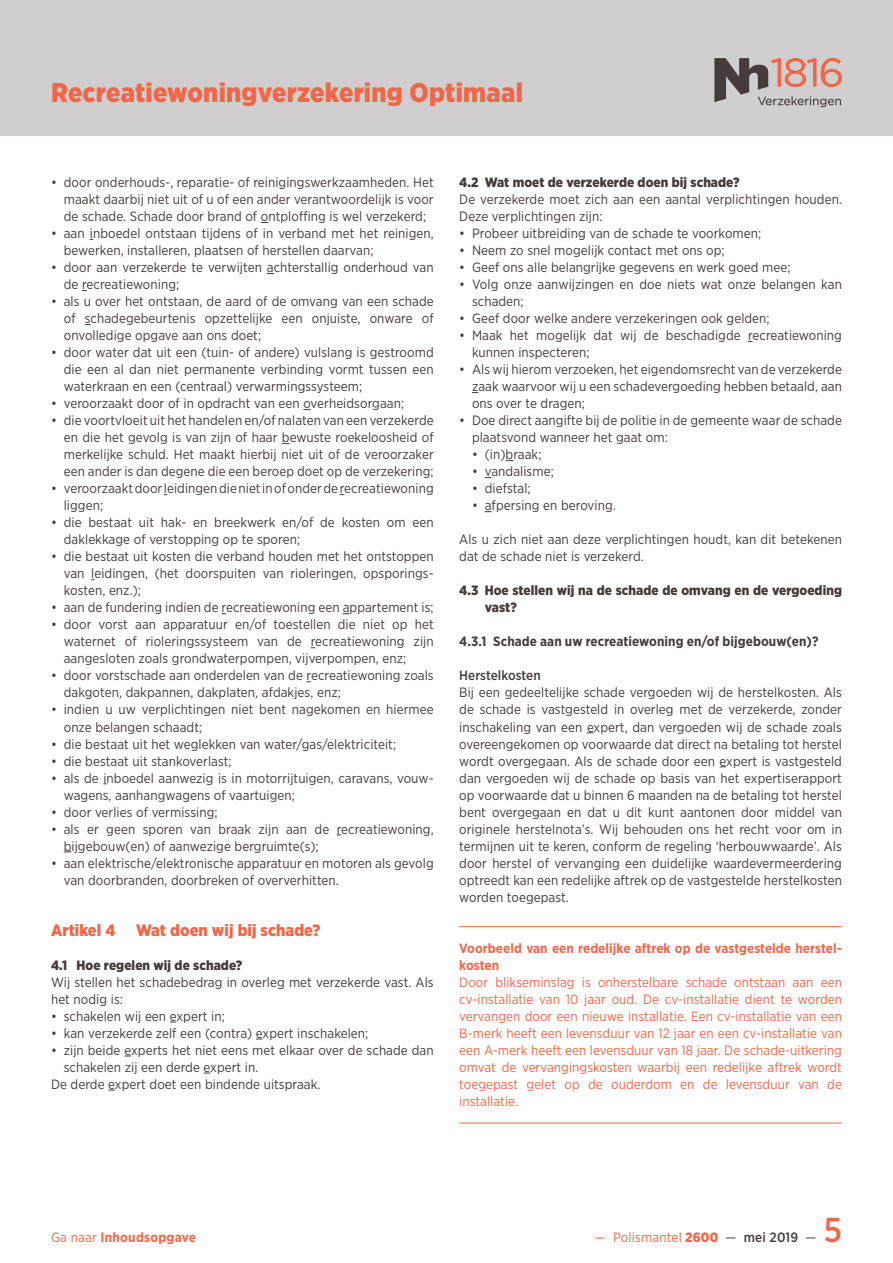
<style>
.page{position:relative;width:893px;height:1263px;background:#fff}
.page>*{position:absolute;margin:0;border:0;box-sizing:border-box;transform-origin:0 0}
.t1{font:500 34.5px "Gotham Narrow";color:#f26648}
.t2{font:900 27px "Gotham Narrow";letter-spacing:.01em;color:#f26648}
.t3{font:900 16.5px "Gotham Narrow";letter-spacing:.005em;color:#f26648}
.t4{font:13.5px/17px "Gotham Narrow";letter-spacing:.005em;color:#443c3a}
.t5{font:13.5px/17px "Gotham Narrow";letter-spacing:.005em;color:#f26648;text-align:justify}
.t6{font:900 13.5px/17px "Gotham Narrow";letter-spacing:.005em;color:#443c3a}
.t7{font:700 13.5px/17px "Gotham Narrow";letter-spacing:.005em;color:#f26648}
.t8{font:700 13.5px "Gotham Narrow";letter-spacing:.005em;color:#443c3a}
.t9{font:500 13.5px "Gotham Narrow";letter-spacing:.005em;color:#443c3a}
.s1{font-weight:400}
.s2{font-weight:900}
.s3{color:#443c3a}
.s4{font-weight:500;color:#443c3a}
</style>
<div class="page">
<hr style="left:459px;top:926px;width:383px;height:1px;background:#f26648">
<hr style="left:459px;top:1123px;width:383px;height:1px;background:#f26648">
<div style="left:0;top:0;width:893px;height:136px;background:#d0cece"></div>
<svg style="left:714px;top:58px;width:128px;height:49px"></svg>
<h2 class="t2" style="left:51px;top:74px;width:473px">Recreatiewoningverzekering Optimaal</h2>
<p class="t4" style="left:64px;top:174px;width:371px;text-align:justify;text-indent:-13px">• door onderhouds-, reparatie- of reinigingswerkzaamheden. Het maakt daarbij niet uit of u of een ander verantwoordelijk is voor de schade. Schade door brand of ontploffing is wel verzekerd;</p>
<p class="t4" style="left:64px;top:225px;width:371px;text-indent:-13px">• aan inboedel ontstaan tijdens of in verband met het reinigen, bewerken, installeren, plaatsen of herstellen daarvan;</p>
<p class="t4" style="left:64px;top:259px;width:371px;text-indent:-13px">• door aan verzekerde te verwijten achterstallig onderhoud van de recreatiewoning;</p>
<p class="t4" style="left:64px;top:293px;width:371px;text-align:justify;text-indent:-13px">• als u over het ontstaan, de aard of de omvang van een schade of schadegebeurtenis opzettelijke een onjuiste, onware of onvolledige opgave aan ons doet;</p>
<p class="t4" style="left:64px;top:344px;width:371px;text-align:justify;text-indent:-13px">• door water dat uit een (tuin- of andere) vulslang is gestroomd die een al dan niet permanente verbinding vormt tussen een waterkraan en een (centraal) verwarmingssysteem;</p>
<p class="t4" style="left:51px;top:395px;width:355px">• veroorzaakt door of in opdracht van een overheidsorgaan;</p>
<p class="t4" style="left:64px;top:412px;width:371px;text-align:justify;text-indent:-13px">• die voortvloeit uit het handelen en/of nalaten van een verzekerde en die het gevolg is van zijn of haar bewuste roekeloosheid of merkelijke schuld. Het maakt hierbij niet uit of de veroorzaker een ander is dan degene die een beroep doet op de verzekering;</p>
<p class="t4" style="left:64px;top:480px;width:371px;text-indent:-13px">• veroorzaakt door leidingen die niet in of onder de recreatiewoning liggen;</p>
<p class="t4" style="left:64px;top:514px;width:371px;text-indent:-13px">• die bestaat uit hak- en breekwerk en/of de kosten om een daklekkage of verstopping op te sporen;</p>
<p class="t4" style="left:64px;top:548px;width:371px;text-align:justify;text-indent:-13px">• die bestaat uit kosten die verband houden met het ontstoppen van leidingen, (het doorspuiten van rioleringen, opsporings&shy;kosten, enz.);</p>
<p class="t4" style="left:51px;top:599px;width:384px">• aan de fundering indien de recreatiewoning een appartement is;</p>
<p class="t4" style="left:64px;top:616px;width:371px;text-align:justify;text-indent:-13px">• door vorst aan apparatuur en/of toestellen die niet op het waternet of rioleringssysteem van de recreatiewoning zijn aangesloten zoals grondwaterpompen, vijverpompen, enz;</p>
<p class="t4" style="left:64px;top:667px;width:371px;text-indent:-13px">• door vorstschade aan onderdelen van de recreatiewoning zoals dakgoten, dakpannen, dakplaten, afdakjes, enz;</p>
<p class="t4" style="left:64px;top:701px;width:371px;text-indent:-13px">• indien u uw verplichtingen niet bent nagekomen en hiermee onze belangen schaadt;</p>
<p class="t4" style="left:51px;top:735px;width:347px">• die bestaat uit het weglekken van water/gas/elektriciteit;</p>
<p class="t4" style="left:51px;top:752px;width:182px">• die bestaat uit stankoverlast;</p>
<p class="t4" style="left:64px;top:769px;width:371px;text-indent:-13px">• als de inboedel aanwezig is in motorrijtuigen, caravans, vouw&shy;wagens, aanhangwagens of vaartuigen;</p>
<p class="t4" style="left:51px;top:803px;width:168px">• door verlies of vermissing;</p>
<p class="t4" style="left:64px;top:820px;width:371px;text-indent:-13px">• als er geen sporen van braak zijn aan de recreatiewoning, bijgebouw(en) of aanwezige bergruimte(s);</p>
<p class="t4" style="left:64px;top:854px;width:371px;text-indent:-13px">• aan elektrische/elektronische apparatuur en motoren als gevolg van doorbranden, doorbreken of oververhitten.</p>
<p class="t3" style="left:51px;top:919px;width:66px">Artikel 4</p>
<p class="t3" style="left:136px;top:919px;width:186px">Wat doen wij bij schade?</p>
<p class="t6" style="left:51px;top:956px;width:193px">4.1 Hoe regelen wij de schade?</p>
<p class="t4" style="left:51px;top:973px;width:384px">Wij stellen het schadebedrag in overleg met verzekerde vast. Als het nodig is:</p>
<p class="t4" style="left:51px;top:1007px;width:175px">• schakelen wij een expert in;</p>
<p class="t4" style="left:51px;top:1024px;width:319px">• kan verzekerde zelf een (contra) expert inschakelen;</p>
<p class="t4" style="left:51px;top:1041px;width:384px">• zijn beide experts het niet eens met elkaar over de schade dan</p>
<p class="t4" style="left:64px;top:1058px;width:196px">schakelen zij een derde expert in.</p>
<p class="t4" style="left:51px;top:1075px;width:271px">De derde expert doet een bindende uitspraak.</p>
<p class="t6" style="left:459px;top:174px;width:282px">4.2 Wat moet de verzekerde doen bij schade?</p>
<p class="t4" style="left:459px;top:191px;width:384px">De verzekerde moet zich aan een aantal verplichtingen houden.<br>Deze verplichtingen zijn:</p>
<p class="t4" style="left:459px;top:225px;width:304px">• Probeer uitbreiding van de schade te voorkomen;</p>
<p class="t4" style="left:459px;top:242px;width:267px">• Neem zo snel mogelijk contact met ons op;</p>
<p class="t4" style="left:459px;top:259px;width:333px">• Geef ons alle belangrijke gegevens en werk goed mee;</p>
<p class="t4" style="left:472px;top:276px;width:371px;text-indent:-13px">• Volg onze aanwijzingen en doe niets wat onze belangen kan schaden;</p>
<p class="t4" style="left:459px;top:310px;width:312px">• Geef door welke andere verzekeringen ook gelden;</p>
<p class="t4" style="left:472px;top:327px;width:371px;text-indent:-13px">• Maak het mogelijk dat wij de beschadigde recreatiewoning kunnen inspecteren;</p>
<p class="t4" style="left:472px;top:361px;width:371px;text-align:justify;text-indent:-13px">• Als wij hierom verzoeken, het eigendomsrecht van de verzekerde zaak waarvoor wij u een schadevergoeding hebben betaald, aan ons over te dragen;</p>
<p class="t4" style="left:472px;top:412px;width:371px;text-indent:-13px">• Doe direct aangifte bij de politie in de gemeente waar de schade plaatsvond wanneer het gaat om:</p>
<p class="t4" style="left:472px;top:446px;width:71px">• (in)braak;</p>
<p class="t4" style="left:472px;top:463px;width:83px">• vandalisme;</p>
<p class="t4" style="left:472px;top:480px;width:60px">• diefstal;</p>
<p class="t4" style="left:472px;top:497px;width:145px">• afpersing en beroving.</p>
<p class="t4" style="left:459px;top:531px;width:384px">Als u zich niet aan deze verplichtingen houdt, kan dit betekenen dat de schade niet is verzekerd.</p>
<p class="t6" style="left:485px;top:582px;width:359px;text-indent:-26px">4.3 Hoe stellen wij na de schade de omvang en de vergoeding vast?</p>
<p class="t8" style="left:459px;top:633px;width:361px">4.3.1 Schade aan uw recreatiewoning en/of bijgebouw(en)?</p>
<p class="t9" style="left:459px;top:667px;width:83px">Herstelkosten</p>
<p class="t4" style="left:459px;top:684px;width:384px;text-align:justify">Bij een gedeeltelijke schade vergoeden wij de herstelkosten. Als de schade is vastgesteld in overleg met de verzekerde, zonder inschakeling van een expert, dan vergoeden wij de schade zoals overeengekomen op voorwaarde dat direct na betaling tot herstel wordt overgegaan. Als de schade door een expert is vastgesteld dan vergoeden wij de schade op basis van het expertiserapport op voorwaarde dat u binnen 6 maanden na de betaling tot herstel bent overgegaan en dat u dit kunt aantonen door middel van originele herstelnota’s. Wij behouden ons het recht voor om in termijnen uit te keren, conform de regeling ‘herbouwwaarde’. Als door herstel of vervanging een duidelijke waardevermeerdering optreedt kan een redelijke aftrek op de vastgestelde herstelkosten worden toegepast.</p>
<p class="t7" style="left:459px;top:939px;width:384px">Voorbeeld van een redelijke aftrek op de vastgestelde herstel&shy;kosten</p>
<p class="t5" style="left:459px;top:973px;width:384px">Door blikseminslag is onherstelbare schade ontstaan aan een cv-installatie van 10 jaar oud. De cv-installatie dient te worden vervangen door een nieuwe installatie. Een cv-installatie van een B-merk heeft een levensduur van 12 jaar en een cv-installatie van een A-merk heeft een levensduur van 18 jaar. De schade-uitkering omvat de vervangingskosten waarbij een redelijke aftrek wordt toegepast gelet op de ouderdom en de levensduur van de installatie.</p>
<p class="t7" style="left:51px;top:1228px;width:147px"><span class="s1">Ga naar</span> Inhoudsopgave</p>
<p class="t5" style="left:595px;top:1228px;width:223px">— Polismantel <span class="s2">2600</span> <span class="s3">—</span> <span class="s4">mei 2019</span> <span class="s3">—</span></p>
<h1 class="t1" style="left:824px;top:1208px;width:20px">5</h1>
</div>
